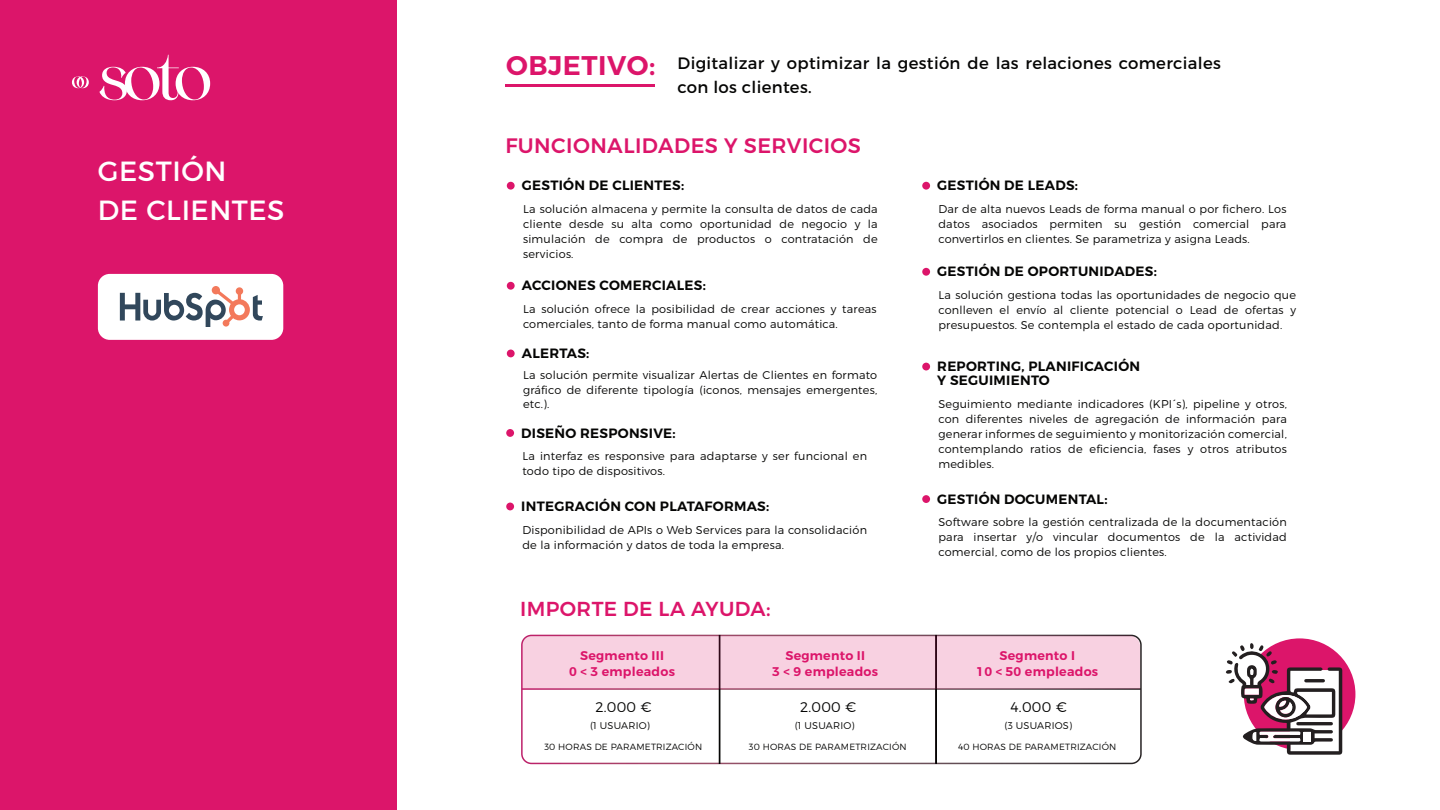
<style>
.page{position:relative;width:1440px;height:810px;background:#fff}
.page>*{position:absolute;margin:0;border:0;box-sizing:border-box;transform-origin:0 0}
.t1{font:27.75px/39px "Montserrat";letter-spacing:.02em;color:#fff}
.t2{font:600 27px "Montserrat";letter-spacing:.02em;color:#dc156a}
.t3{font:500 20.92px "Montserrat";letter-spacing:.02em;color:#dc156a}
.t4{font:500 20.25px "Montserrat";letter-spacing:.02em;color:#dc156a}
.t5{font:16.5px/24px "Montserrat";letter-spacing:.02em;color:#050504}
.t6{font:300 14.02px "Montserrat";letter-spacing:.02em;color:#050504}
.t7{font:600 13.5px/13.8px "Montserrat";letter-spacing:.02em;color:#050504}
.t8{font:600 12.6px/16.1px "Montserrat";letter-spacing:.02em;color:#dc156a;text-align:center}
.t9{font:300 11.25px/14.9px "Montserrat";letter-spacing:.02em;color:#050504;text-align:justify}
.t10{font:300 9.75px "Montserrat";letter-spacing:.02em;color:#050504}
.t11{font:300 9px "Montserrat";letter-spacing:.02em;color:#050504}
</style>
<div class="page">
<div style="left:0;top:0;width:396px;height:810px;background:#dc156a"></div>
<svg style="left:99px;top:55px;width:111px;height:45px"></svg>
<svg style="left:72px;top:76px;width:17px;height:12px"></svg>
<hr style="left:505px;top:85px;width:149px;height:2px;background:#dc156a">
<div style="left:1244px;top:638px;width:111px;height:112px;background:#dc156a;border-radius:50%"></div>
<svg style="left:1226px;top:643px;width:116px;height:112px"></svg>
<div style="left:521px;top:635px;width:621px;height:129px;border:2px solid #fff;border-radius:10px"></div>
<hr style="left:522px;top:688px;width:619px;height:2px;background:#fff">
<div style="left:719px;top:635px;width:1px;height:129px;background:#dc156a;border:1px solid #050504"></div>
<div style="left:935px;top:635px;width:2px;height:129px;background:#dc156a;border:1px solid #050504"></div>
<div style="left:522px;top:635px;width:618px;height:54px;background:#f8d1e1"></div>
<div style="left:507px;top:182px;width:8px;height:8px;background:#dc156a;border-radius:50%"></div>
<div style="left:922px;top:268px;width:8px;height:8px;background:#dc156a;border-radius:50%"></div>
<div style="left:507px;top:282px;width:8px;height:8px;background:#dc156a;border-radius:50%"></div>
<div style="left:507px;top:350px;width:8px;height:7px;background:#dc156a;border-radius:50%"></div>
<div style="left:922px;top:182px;width:8px;height:8px;background:#dc156a;border-radius:50%"></div>
<div style="left:922px;top:363px;width:8px;height:7px;background:#dc156a;border-radius:50%"></div>
<div style="left:922px;top:495px;width:8px;height:8px;background:#dc156a;border-radius:50%"></div>
<div style="left:506px;top:429px;width:8px;height:8px;background:#dc156a;border-radius:50%"></div>
<div style="left:506px;top:503px;width:8px;height:7px;background:#dc156a;border-radius:50%"></div>
<div style="left:98px;top:274px;width:185px;height:66px;background:#fff;border-radius:12px"></div>
<svg style="left:120px;top:286px;width:143px;height:41px"></svg>
<h1 class="t1" style="left:98px;top:151px;width:188px">GESTIÓN<br>DE CLIENTES</h1>
<h2 class="t2" style="left:506px;top:48px;width:151px">OBJETIVO:</h2>
<h3 class="t5" style="left:678px;top:51px;width:545px">Digitalizar y optimizar la gestión de las relaciones comerciales con los clientes.</h3>
<h3 class="t3" style="left:505px;top:132px;width:357px">FUNCIONALIDADES Y SERVICIOS</h3>
<p class="t7" style="left:522px;top:179px;width:164px">GESTIÓN DE CLIENTES:</p>
<p class="t9" style="left:523px;top:201px;width:356px">La solución almacena y permite la consulta de datos de cada cliente desde su alta como oportunidad de negocio y la simulación de compra de productos o contratación de servicios.</p>
<p class="t7" style="left:522px;top:279px;width:186px">ACCIONES COMERCIALES:</p>
<p class="t9" style="left:523px;top:301px;width:355px">La solución ofrece la posibilidad de crear acciones y tareas comerciales, tanto de forma manual como automática.</p>
<p class="t7" style="left:522px;top:347px;width:69px">ALERTAS:</p>
<p class="t9" style="left:523px;top:367px;width:356px">La solución permite visualizar Alertas de Clientes en formato gráfico de diferente tipología (iconos, mensajes emergentes, etc.).</p>
<p class="t7" style="left:521px;top:426px;width:156px">DISEÑO RESPONSIVE:</p>
<p class="t9" style="left:522px;top:449px;width:346px">La interfaz es responsive para adaptarse y ser funcional en todo tipo de dispositivos.</p>
<p class="t7" style="left:521px;top:500px;width:250px">INTEGRACIÓN CON PLATAFORMAS:</p>
<p class="t9" style="left:522px;top:522px;width:346px">Disponibilidad de APIs o Web Services para la consolidación de la información y datos de toda la empresa.</p>
<h3 class="t4" style="left:520px;top:596px;width:252px">IMPORTE DE LA AYUDA:</h3>
<p class="t7" style="left:937px;top:179px;width:142px">GESTIÓN DE LEADS:</p>
<p class="t9" style="left:938px;top:201px;width:350px">Dar de alta nuevos Leads de forma manual o por fichero. Los datos asociados permiten su gestión comercial para convertirlos en clientes. Se parametriza y asigna Leads.</p>
<p class="t7" style="left:937px;top:265px;width:221px">GESTIÓN DE OPORTUNIDADES:</p>
<p class="t9" style="left:938px;top:287px;width:359px">La solución gestiona todas las oportunidades de negocio que conlleven el envío al cliente potencial o Lead de ofertas y presupuestos. Se contempla el estado de cada oportunidad.</p>
<p class="t7" style="left:937px;top:360px;width:204px">REPORTING, PLANIFICACIÓN<br>Y SEGUIMIENTO</p>
<p class="t9" style="left:938px;top:397px;width:350px">Seguimiento mediante indicadores (KPI´s), pipeline y otros, con diferentes niveles de agregación de información para generar informes de seguimiento y monitorización comercial, contemplando ratios de eficiencia, fases y otros atributos medibles.</p>
<p class="t7" style="left:937px;top:492px;width:172px">GESTIÓN DOCUMENTAL:</p>
<p class="t9" style="left:938px;top:515px;width:350px">Software sobre la gestión centralizada de la documentación para insertar y/o vincular documentos de la actividad comercial, como de los propios clientes.</p>
<p class="t8" style="left:569px;top:647px;width:107px">Segmento III<br>0 &lt; 3 empleados</p>
<p class="t8" style="left:772px;top:647px;width:107px">Segmento II<br>3 &lt; 9 empleados</p>
<p class="t8" style="left:976px;top:647px;width:123px">Segmento I<br>10 &lt; 50 empleados</p>
<p class="t6" style="left:595px;top:698px;width:58px">2.000 €</p>
<p class="t6" style="left:800px;top:698px;width:58px">2.000 €</p>
<p class="t6" style="left:1011px;top:698px;width:58px">4.000 €</p>
<p class="t10" style="left:590px;top:720px;width:61px">(1 USUARIO)</p>
<p class="t10" style="left:795px;top:720px;width:61px">(1 USUARIO)</p>
<p class="t10" style="left:1005px;top:720px;width:69px">(3 USUARIOS)</p>
<p class="t11" style="left:544px;top:741px;width:159px">30 HORAS DE PARAMETRIZACIÓN</p>
<p class="t11" style="left:749px;top:741px;width:159px">30 HORAS DE PARAMETRIZACIÓN</p>
<p class="t11" style="left:958px;top:741px;width:160px">40 HORAS DE PARAMETRIZACIÓN</p>
</div>
